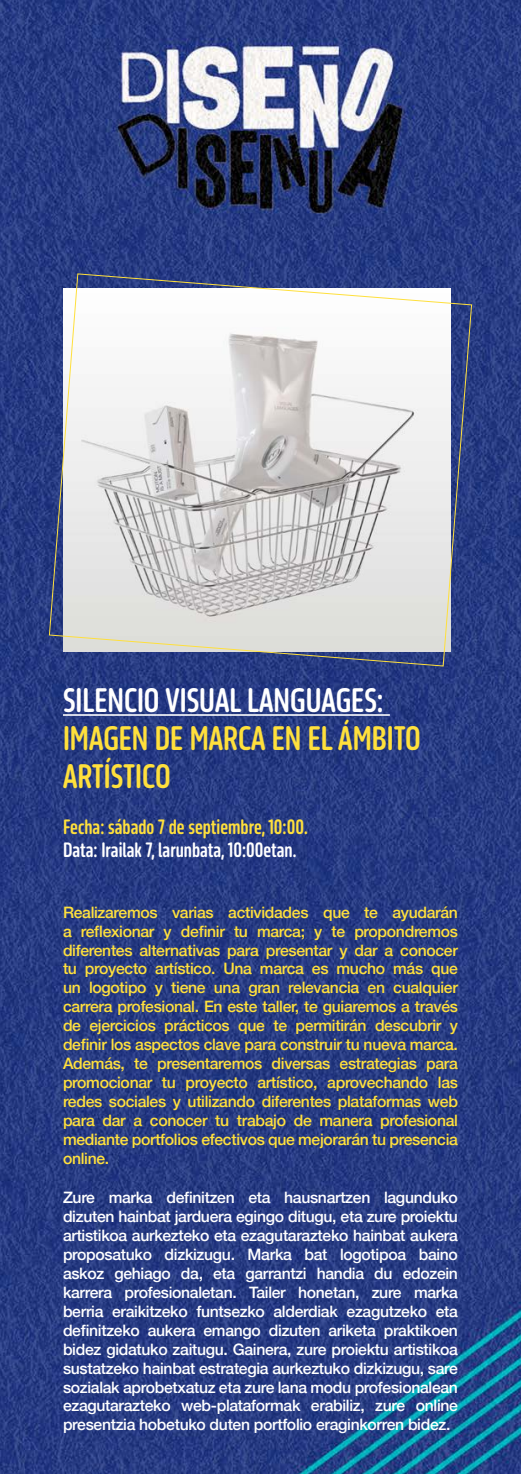
<style>
.page{position:relative;width:521px;height:1474px;background:#fff}
.page>*{position:absolute;margin:0;border:0;box-sizing:border-box;transform-origin:0 0}
.t1{font:700 31.5px/37.8px "October Compressed DL";color:#ffe03c}
.t2{font:700 31.5px "October Compressed DL";color:#fff}
.t3{font:700 19.25px "October Compressed DL";color:#fff}
.t4{font:700 19.25px "October Compressed DL";color:#ffe03c}
.t5{font:500 15.75px/18.9px "Helvetica Neue";letter-spacing:-.02em;color:#fff;text-align:justify}
.t6{font:500 15.75px/18.9px "Helvetica Neue";letter-spacing:-.02em;color:#ffe03c;text-align:justify}
</style>
<div class="page">
<img style="left:0;top:0;width:521px;height:1473px">
<hr style="left:63px;top:714px;width:327px;height:1px;background:#fff">
<svg style="left:48px;top:273px;width:424px;height:394px"></svg>
<h1 class="t2" style="left:63px;top:680px;width:322px">SILENCIO VISUAL LANGUAGES:</h1>
<h1 class="t1" style="left:63px;top:719px;width:359px">IMAGEN DE MARCA EN EL ÁMBITO<br>ARTÍSTICO</h1>
<p class="t4" style="left:63px;top:814px;width:246px">Fecha: sábado 7 de septiembre, 10:00.</p>
<p class="t3" style="left:63px;top:837px;width:235px">Data: Irailak 7, larunbata, 10:00etan.</p>
<p class="t6" style="left:63px;top:901px;width:396px">Realizaremos varias actividades que te ayudarán a reflexionar y definir tu marca; y te propondremos diferentes alternativas para presentar y dar a conocer tu proyecto artístico. Una marca es mucho más que un logotipo y tiene una gran relevancia en cualquier carrera profesional. En este taller, te guiaremos a través de ejercicios prácticos que te permitirán descubrir y definir los aspectos clave para construir tu nueva marca.<br>Además, te presentaremos diversas estrategias para promocionar tu proyecto artístico, aprovechando las redes sociales y utilizando diferentes plataformas web para dar a conocer tu trabajo de manera profesional mediante portfolios efectivos que mejorarán tu presencia online.</p>
<p class="t5" style="left:63px;top:1187px;width:396px">Zure marka definitzen eta hausnartzen lagunduko dizuten hainbat jarduera egingo ditugu, eta zure proiektu artistikoa aurkezteko eta ezagutarazteko hainbat aukera proposatuko dizkizugu. Marka bat logotipoa baino askoz gehiago da, eta garrantzi handia du edozein karrera profesionaletan. Tailer honetan, zure marka berria eraikitzeko funtsezko alderdiak ezagutzeko eta definitzeko aukera emango dizuten ariketa praktikoen bidez gidatuko zaitugu. Gainera, zure proiektu artistikoa sustatzeko hainbat estrategia aurkeztuko dizkizugu, sare sozialak aprobetxatuz eta zure lana modu profesionalean ezagutarazteko web-plataformak erabiliz, zure online presentzia hobetuko duten portfolio eraginkorren bidez.</p>
</div>
